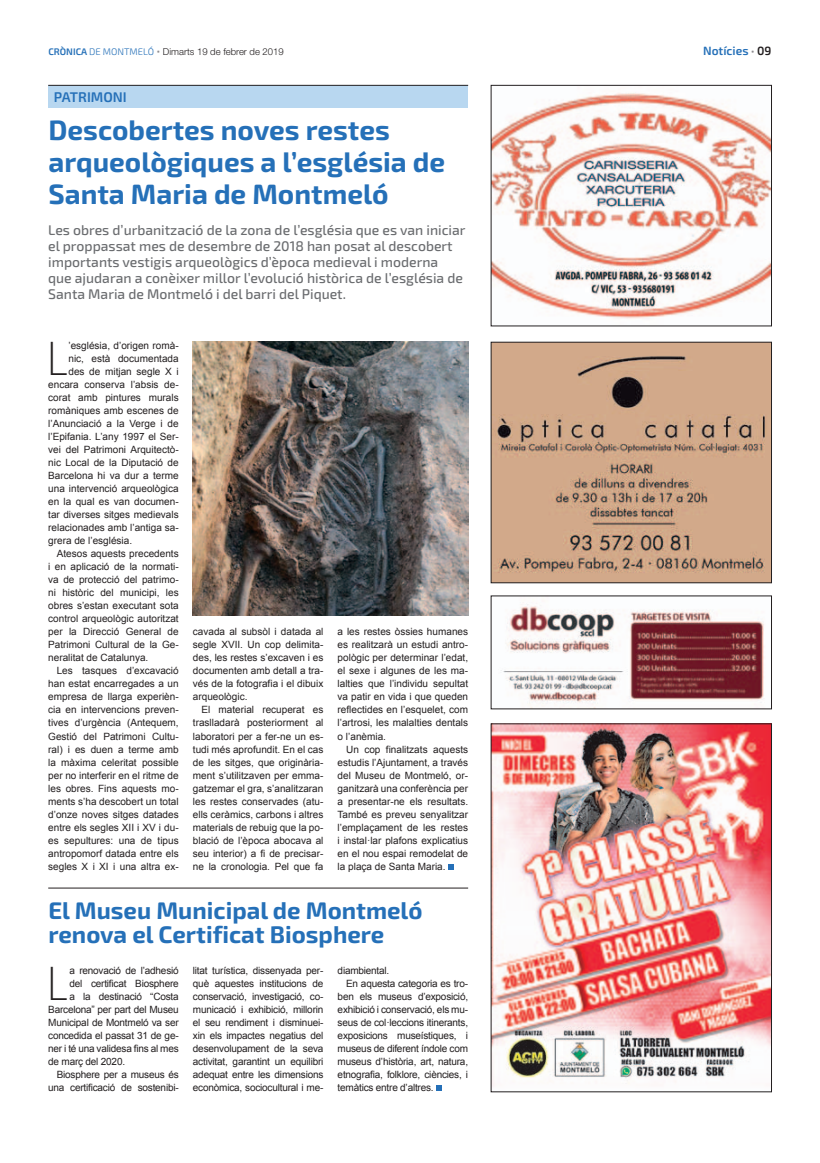
<style>
.page{position:relative;width:820px;height:1163px;background:#fff}
.page>*{position:absolute;margin:0;border:0;box-sizing:border-box;transform-origin:0 0}
.t1{font:100 condensed 46.4px "Helvetica Neue";color:#231f20}
.t2{font:700 28px/32px "Exo 2";color:#2570b8}
.t3{font:700 24px/24px "Exo 2";color:#2570b8}
.t4{font:500 14px/16px "Exo 2";color:#6a6c6f}
.t5{font:600 14px "Exo 2";color:#2570b8}
.t6{font:600 12px "Exo 2";color:#2570b8}
.t7{font:10px/13px "Arial";color:#231f20;text-align:justify}
.t8{font:10px "Arial";letter-spacing:-.02em;color:#231f20}
.t9{font:300 9.5px "Helvetica Neue";color:#231f20}
.s1{font-family:"Exo 2";font-weight:600;color:#2570b8}
.s2{font-family:"Exo 2";color:#2570b8}
.s3{font-family:"Exo 2";font-weight:700;font-size:13px;color:#8d8b8e}
.s4{font-weight:700;font-size:13px;color:#8d8b8e}
.s5{color:#231f20}
</style>
<div class="page">
<img style="left:492px;top:344px;width:277px;height:237px">
<div style="left:490px;top:342px;width:281px;height:241px;border:1px solid #231f20"></div>
<img style="left:501px;top:604px;width:263px;height:101px">
<img style="left:492px;top:92px;width:277px;height:227px">
<img style="left:492px;top:725px;width:277px;height:362px">
<div style="left:48px;top:85px;width:420px;height:23px;background:#b8d7f0"></div>
<hr style="left:48px;top:85px;width:420px;height:1px;background:#231f20">
<hr style="left:48px;top:887px;width:420px;height:1px;background:#231f20">
<svg style="left:448px;top:864px;width:5px;height:5px"></svg>
<img style="left:193px;top:342px;width:275px;height:273px">
<svg style="left:436px;top:1085px;width:5px;height:5px"></svg>
<p class="t9" style="left:48px;top:45px;width:237px"><span class="s1">CRÒNICA</span> <span class="s2">DE MONTMELÓ</span> <span class="s3">·</span> Dimarts 19 de febrer de 2019</p>
<h3 class="t5" style="left:54px;top:89px;width:74px">PATRIMONI</h3>
<h2 class="t2" style="left:48px;top:115px;width:398px">Descobertes noves restes arqueològiques a l’església de<br>Santa Maria de Montmeló</h2>
<p class="t4" style="left:48px;top:222px;width:418px">Les obres d’urbanització de la zona de l’església que es van iniciar el proppassat mes de desembre de 2018 han posat al descobert importants vestigis arqueològics d’època medieval i moderna<br>que ajudaran a conèixer millor l’evolució històrica de l’església de Santa Maria de Montmeló i del barri del Piquet.</p>
<h1 class="t1" style="left:48px;top:333px;width:21px">L</h1>
<p class="t7" style="left:68px;top:339px;width:112px">’església, d’origen romà-</p>
<p class="t7" style="left:68px;top:352px;width:112px">nic, està documentada</p>
<p class="t7" style="left:68px;top:365px;width:112px">des de mitjan segle X i</p>
<p class="t7" style="left:48px;top:378px;width:132px">encara conserva l’absis de-</p>
<p class="t7" style="left:48px;top:391px;width:132px">corat amb pintures murals</p>
<p class="t7" style="left:48px;top:404px;width:132px">romàniques amb escenes de</p>
<p class="t7" style="left:48px;top:417px;width:132px">l’Anunciació a la Verge i de</p>
<p class="t7" style="left:48px;top:430px;width:132px">l’Epifania. L’any 1997 el Ser-</p>
<p class="t7" style="left:48px;top:443px;width:132px">vei del Patrimoni Arquitectò-</p>
<p class="t7" style="left:48px;top:456px;width:132px">nic Local de la Diputació de</p>
<p class="t7" style="left:48px;top:469px;width:132px">Barcelona hi va dur a terme</p>
<p class="t7" style="left:48px;top:482px;width:132px">una intervenció arqueològica</p>
<p class="t7" style="left:48px;top:495px;width:132px">en la qual es van documen-</p>
<p class="t7" style="left:48px;top:508px;width:132px">tar diverses sitges medievals</p>
<p class="t7" style="left:48px;top:521px;width:132px">relacionades amb l’antiga sa-</p>
<p class="t7" style="left:48px;top:534px;width:85px">grera de l’església.</p>
<p class="t7" style="left:57px;top:547px;width:123px">Atesos aquests precedents</p>
<p class="t7" style="left:48px;top:560px;width:132px">i en aplicació de la normati-</p>
<p class="t7" style="left:48px;top:573px;width:132px">va de protecció del patrimo-</p>
<p class="t7" style="left:48px;top:586px;width:132px">ni històric del municipi, les</p>
<p class="t7" style="left:48px;top:599px;width:132px">obres s’estan executant sota</p>
<p class="t7" style="left:48px;top:612px;width:132px">control arqueològic autoritzat</p>
<p class="t7" style="left:48px;top:625px;width:132px">per la Direcció General de</p>
<p class="t7" style="left:48px;top:638px;width:132px">Patrimoni Cultural de la Ge-</p>
<p class="t7" style="left:48px;top:651px;width:102px">neralitat de Catalunya.</p>
<p class="t7" style="left:57px;top:664px;width:123px">Les tasques d’excavació</p>
<p class="t7" style="left:48px;top:677px;width:132px">han estat encarregades a un</p>
<p class="t7" style="left:48px;top:690px;width:132px">empresa de llarga experièn-</p>
<p class="t7" style="left:48px;top:703px;width:132px">cia en intervencions preven-</p>
<p class="t7" style="left:48px;top:716px;width:132px">tives d’urgència (Antequem,</p>
<p class="t7" style="left:48px;top:729px;width:132px">Gestió del Patrimoni Cultu-</p>
<p class="t7" style="left:48px;top:742px;width:132px">ral) i es duen a terme amb</p>
<p class="t7" style="left:48px;top:755px;width:132px">la màxima celeritat possible</p>
<p class="t7" style="left:48px;top:768px;width:132px">per no interferir en el ritme de</p>
<p class="t7" style="left:48px;top:781px;width:132px">les obres. Fins aquests mo-</p>
<p class="t7" style="left:48px;top:794px;width:132px">ments s’ha descobert un total</p>
<p class="t7" style="left:48px;top:807px;width:132px">d’onze noves sitges datades</p>
<p class="t7" style="left:48px;top:820px;width:132px">entre els segles XII i XV i du-</p>
<p class="t7" style="left:48px;top:833px;width:132px">es sepultures: una de tipus</p>
<p class="t7" style="left:48px;top:846px;width:132px">antropomorf datada entre els</p>
<p class="t7" style="left:48px;top:859px;width:132px">segles X i XI i una altra ex-</p>
<p class="t7" style="left:193px;top:625px;width:132px">cavada al subsòl i datada al segle XVII. Un cop delimita&shy;des, les restes s’excaven i es documenten amb detall a tra&shy;vés de la fotografia i el dibuix arqueològic.</p>
<p class="t7" style="left:193px;top:703px;width:132px;text-indent:8px">El material recuperat es traslladarà posteriorment al laboratori per a fer-ne un es&shy;tudi més aprofundit. En el cas de les sitges, que originària&shy;ment s’utilitzaven per emma&shy;gatzemar el gra, s’analitzaran les restes conservades (atu&shy;ells ceràmics, carbons i altres materials de rebuig que la po&shy;blació de l’època abocava al seu interior) a fi de precisar&shy;ne la cronologia. Pel que fa</p>
<p class="t7" style="left:337px;top:625px;width:132px">a les restes òssies humanes es realitzarà un estudi antro&shy;pològic per determinar l’edat, el sexe i algunes de les ma&shy;lalties que l’individu sepultat va patir en vida i que queden reflectides en l’esquelet, com l’artrosi, les malalties dentals o l’anèmia.</p>
<p class="t7" style="left:337px;top:742px;width:132px;text-indent:8px">Un cop finalitzats aquests estudis l’Ajuntament, a través del Museu de Montmeló, or&shy;ganitzarà una conferència per a presentar-ne els resultats.<br>També es preveu senyalitzar l’emplaçament de les restes i instal·lar plafons explicatius en el nou espai remodelat de la plaça de Santa Maria.</p>
<h3 class="t3" style="left:48px;top:899px;width:375px">El Museu Municipal de Montmeló renova el Certificat Biosphere</h3>
<h1 class="t1" style="left:48px;top:957px;width:21px">L</h1>
<p class="t8" style="left:69px;top:963px;width:111px">a renovació de l’adhesió</p>
<p class="t8" style="left:69px;top:976px;width:111px">del certificat Biosphere</p>
<p class="t8" style="left:69px;top:989px;width:111px">a la destinació “Costa</p>
<p class="t8" style="left:48px;top:1002px;width:132px">Barcelona” per part del Museu</p>
<p class="t8" style="left:48px;top:1015px;width:132px">Municipal de Montmeló va ser</p>
<p class="t8" style="left:48px;top:1028px;width:132px">concedida el passat 31 de ge-</p>
<p class="t8" style="left:48px;top:1041px;width:132px">ner i té una validesa fins al mes</p>
<p class="t8" style="left:48px;top:1054px;width:78px">de març del 2020.</p>
<p class="t8" style="left:57px;top:1067px;width:123px">Biosphere per a museus és</p>
<p class="t8" style="left:48px;top:1080px;width:132px">una certificació de sostenibi-</p>
<p class="t7" style="left:193px;top:963px;width:132px">litat turística, dissenyada per&shy;què aquestes institucions de conservació, investigació, co&shy;municació i exhibició, millorin el seu rendiment i disminuei&shy;xin els impactes negatius del desenvolupament de la seva activitat, garantint un equilibri adequat entre les dimensions econòmica, sociocultural i me-</p>
<p class="t8" style="left:337px;top:963px;width:53px">diambiental.</p>
<p class="t8" style="left:346px;top:976px;width:123px">En aquesta categoria es tro-</p>
<p class="t8" style="left:337px;top:989px;width:132px">ben els museus d’exposició,</p>
<p class="t8" style="left:337px;top:1002px;width:132px">exhibició i conservació, els mu-</p>
<p class="t8" style="left:337px;top:1015px;width:132px">seus de col·leccions itinerants,</p>
<p class="t8" style="left:337px;top:1028px;width:132px">exposicions museístiques, i</p>
<p class="t8" style="left:337px;top:1041px;width:132px">museus de diferent índole com</p>
<p class="t8" style="left:337px;top:1054px;width:132px">museus d’història, art, natura,</p>
<p class="t8" style="left:337px;top:1067px;width:132px">etnografia, folklore, ciències, i</p>
<p class="t8" style="left:337px;top:1080px;width:97px">temàtics entre d’altres.</p>
<p class="t6" style="left:702px;top:43px;width:70px">Notícies <span class="s4">·</span> <span class="s5">09</span></p>
</div>
